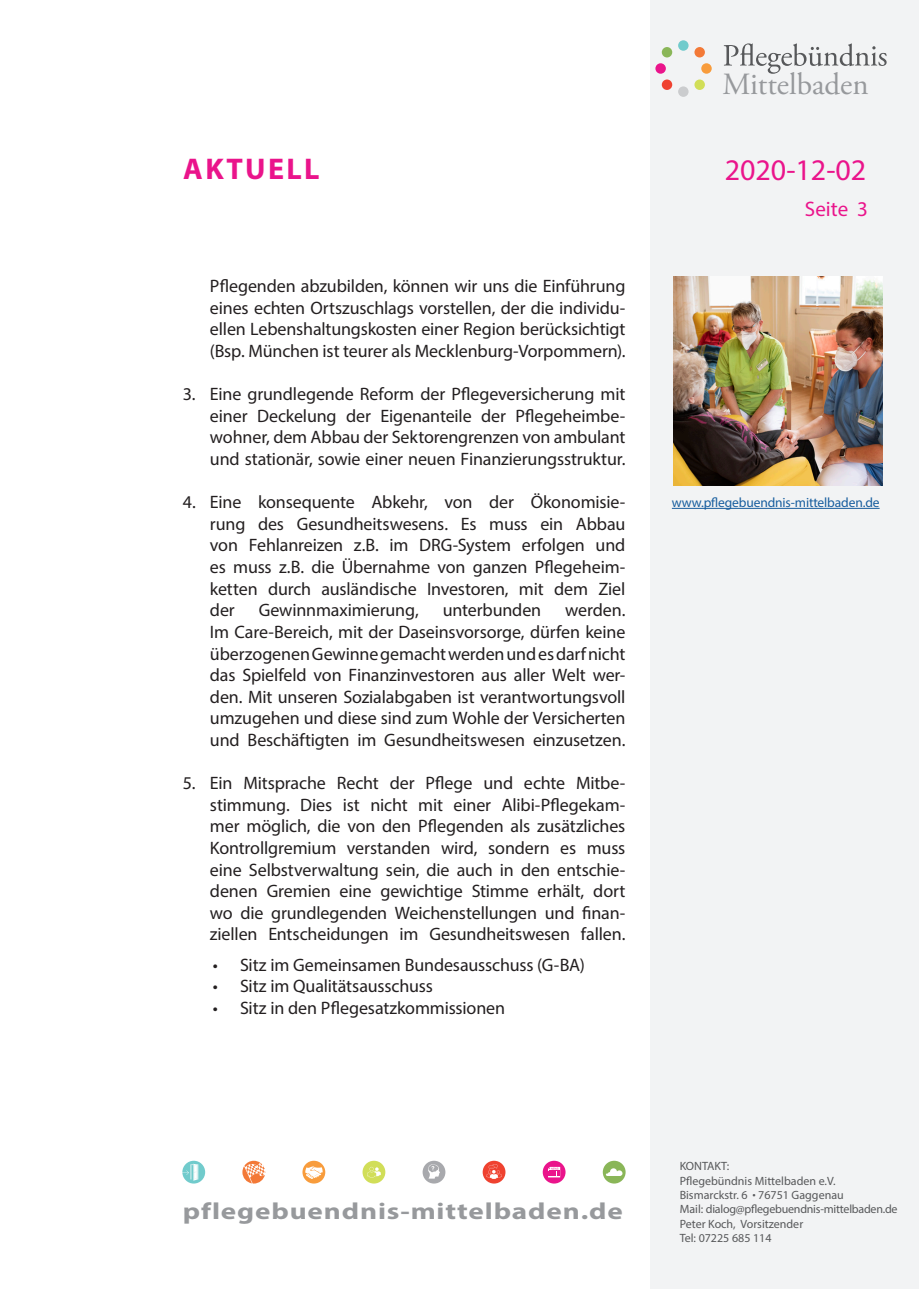
<style>
.page{position:relative;width:919px;height:1289px;background:#fff}
.page>*{position:absolute;margin:0;border:0;box-sizing:border-box;transform-origin:0 0}
.t1{font:30.75px "Adobe Garamond Pro";color:#97999c}
.t2{font:30px "Myriad Pro";color:#ea148b}
.t3{font:700 30px "Myriad Pro";letter-spacing:.08em;color:#ea148b}
.t4{font:700 23.25px "Myriad Pro";letter-spacing:.03em;color:#97999c;scale:1.25 1}
.t5{font:21px "Myriad Pro";color:#ea148b}
.t6{font:18px/21.6px "Myriad Pro";letter-spacing:-.01em;color:#231f20;text-align:justify}
.t7{font:13.5px "Myriad Pro";letter-spacing:-.01em;color:#175d9e}
.t8{font:12px/14.4px "Myriad Pro";color:#57585a}
.s1{font-weight:700}
</style>
<div class="page">
<div style="left:651px;top:0;width:267px;height:1288px;background:#f2f3f4"></div>
<div style="left:661px;top:47px;width:11px;height:10px;background:#8ab658;border-radius:50%"></div>
<div style="left:678px;top:40px;width:10px;height:11px;background:#71cbcc;border-radius:50%"></div>
<div style="left:694px;top:47px;width:10px;height:10px;background:#f37937;border-radius:50%"></div>
<div style="left:655px;top:63px;width:10px;height:11px;background:#ea148b;border-radius:50%"></div>
<div style="left:678px;top:86px;width:10px;height:11px;background:#cbccce;border-radius:50%"></div>
<div style="left:701px;top:63px;width:10px;height:11px;background:#f89c3c;border-radius:50%"></div>
<div style="left:694px;top:79px;width:10px;height:11px;background:#d1de58;border-radius:50%"></div>
<div style="left:661px;top:79px;width:11px;height:11px;background:#ef4230;border-radius:50%"></div>
<svg style="left:723px;top:43px;width:163px;height:31px"></svg>
<svg style="left:302px;top:1160px;width:23px;height:23px"></svg>
<svg style="left:305px;top:1166px;width:17px;height:12px"></svg>
<svg style="left:182px;top:1160px;width:23px;height:23px"></svg>
<svg style="left:242px;top:1160px;width:23px;height:23px"></svg>
<svg style="left:482px;top:1160px;width:23px;height:23px"></svg>
<svg style="left:486px;top:1164px;width:15px;height:14px"></svg>
<svg style="left:542px;top:1160px;width:23px;height:23px"></svg>
<svg style="left:548px;top:1166px;width:12px;height:11px"></svg>
<svg style="left:602px;top:1160px;width:23px;height:23px"></svg>
<svg style="left:606px;top:1168px;width:16px;height:7px"></svg>
<div style="left:362px;top:1160px;width:23px;height:23px;background:#d1de58;border-radius:50%"></div>
<svg style="left:367px;top:1166px;width:14px;height:11px"></svg>
<div style="left:422px;top:1160px;width:23px;height:23px;background:#a8a9ad;border-radius:50%"></div>
<svg style="left:428px;top:1164px;width:12px;height:14px"></svg>
<hr style="left:671px;top:508px;width:208px;height:1px;background:#175d9e">
<img style="left:673px;top:277px;width:209px;height:208px">
<h2 class="t3" style="left:183px;top:149px;width:138px">AKTUELL</h2>
<p class="t6" style="left:210px;top:275px;width:417px">Pflegenden abzubilden, können wir uns die Einführung eines echten Ortszuschlags vorstellen, der die individu&shy;ellen Lebenshaltungskosten einer Region berücksichtigt (Bsp. München ist teurer als Mecklenburg-Vorpommern).</p>
<p class="t6" style="left:210px;top:383px;width:417px;text-indent:-27px">3. Eine grundlegende Reform der Pflegeversicherung mit einer Deckelung der Eigenanteile der Pflegeheimbe&shy;wohner, dem Abbau der Sektorengrenzen von ambulant und stationär, sowie einer neuen Finanzierungsstruktur.</p>
<p class="t6" style="left:210px;top:491px;width:417px;text-indent:-27px">4. Eine konsequente Abkehr, von der Ökonomisie&shy;rung des Gesundheitswesens. Es muss ein Abbau von Fehlanreizen z.B. im DRG-System erfolgen und es muss z.B. die Übernahme von ganzen Pflegeheim&shy;ketten durch ausländische Investoren, mit dem Ziel der</p>
<p class="t6" style="left:210px;top:599px;width:417px;text-indent:355px">werden.<br>Im Care-Bereich, mit der Daseinsvorsorge, dürfen keine überzogenen Gewinne gemacht werden und es darf nicht das Spielfeld von Finanzinvestoren aus aller Welt wer&shy;den. Mit unseren Sozialabgaben ist verantwortungsvoll umzugehen und diese sind zum Wohle der Versicherten und Beschäftigten im Gesundheitswesen einzusetzen.</p>
<p class="t6" style="left:210px;top:772px;width:417px;text-indent:-27px">5. Ein Mitsprache Recht der Pflege und echte Mitbe&shy;stimmung. Dies ist nicht mit einer Alibi-Pflegekam&shy;mer möglich, die von den Pflegenden als zusätzliches Kontrollgremium verstanden wird, sondern es muss eine Selbstverwaltung sein, die auch in den entschie&shy;denen Gremien eine gewichtige Stimme erhält, dort wo die grundlegenden Weichenstellungen und finan&shy;ziellen Entscheidungen im Gesundheitswesen fallen.</p>
<p class="t6" style="left:213px;top:953px;width:373px">• Sitz im Gemeinsamen Bundesausschuss (G-BA)</p>
<p class="t6" style="left:213px;top:975px;width:221px">• Sitz im Qualitätsausschuss</p>
<p class="t6" style="left:213px;top:996px;width:294px">• Sitz in den Pflegesatzkommissionen</p>
<p class="t6" style="left:259px;top:599px;width:161px">Gewinnmaximierung,</p>
<p class="t6" style="left:442px;top:599px;width:100px">unterbunden</p>
<h1 class="t1" style="left:722px;top:66px;width:148px">Mittelbaden</h1>
<h2 class="t2" style="left:724px;top:151px;width:143px">2020-12-02</h2>
<p class="t5" style="left:804px;top:196px;width:64px">Seite 3</p>
<p class="t7" style="left:671px;top:494px;width:209px">www.pflegebuendnis-mittelbaden.de</p>
<p class="t4" style="left:183px;top:1195px;width:353px">pflegebuendnis-mittelbaden.de</p>
<p class="t8" style="left:679px;top:1158px;width:219px">KONTAKT:<br>Pflegebündnis Mittelbaden e.V.<br>Bismarckstr. 6 <span class="s1">·</span> 76751 Gaggenau<br>Mail: dialog@pflegebuendnis-mittelbaden.de<br>Peter Koch, Vorsitzender<br>Tel: 07225 685 114</p>
</div>
